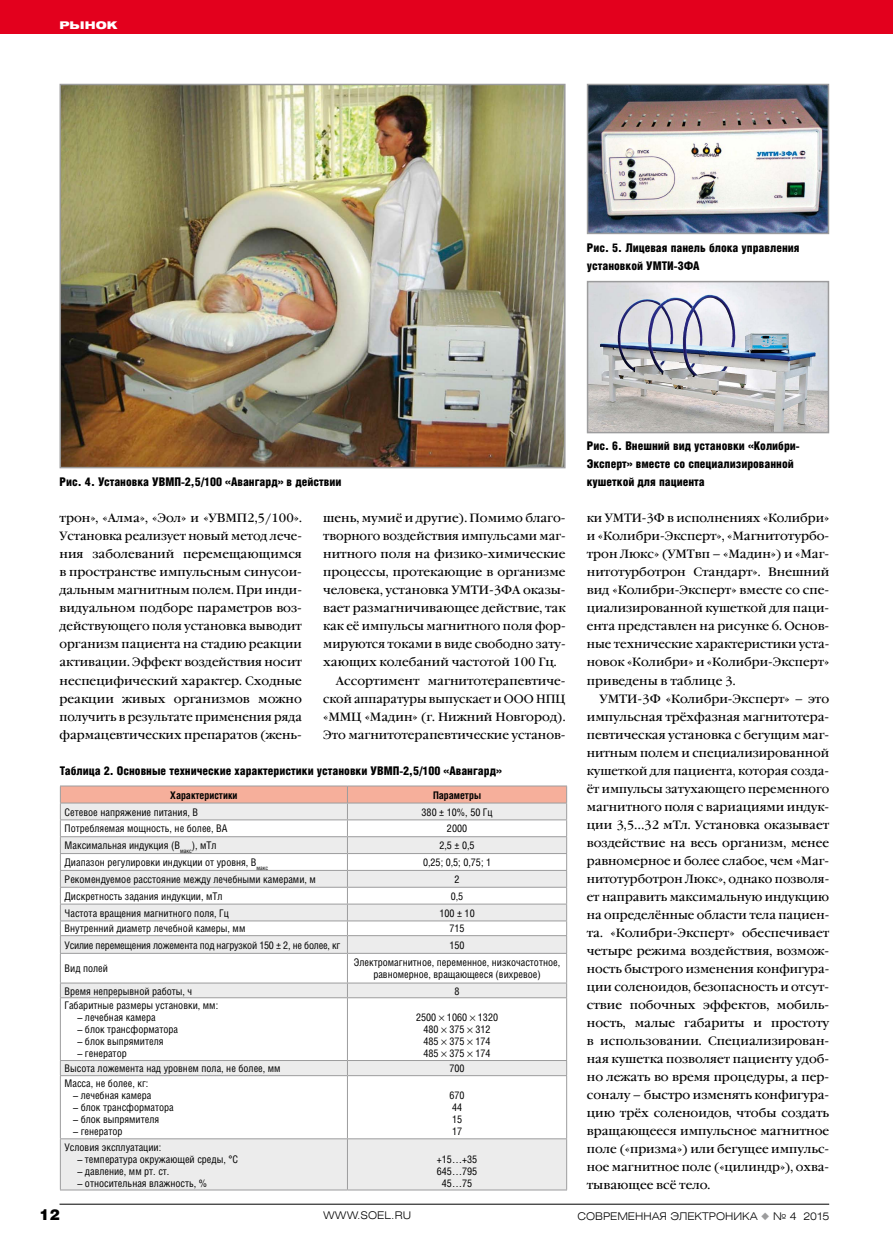
<style>
.page{position:relative;width:893px;height:1251px;background:#fff}
.page>*{position:absolute;margin:0;border:0;box-sizing:border-box;transform-origin:0 0}
.t1{font:900 15px "Helios";color:#000}
.t2{font:12px/18px "Garamond Book C";color:#000;text-align:justify}
.t3{font:900 12px/18px "Helios Cond";color:#000}
.t4{font:12px "Garamond Book C";color:#000;scale:.95 1}
.t5{font:10.5px/12px "Helios Cond";color:#000;text-align:center}
.t6{font:10.5px "Helios Cond";letter-spacing:-.02em;color:#000}
.t7{font:300 10.5px "Helios Ext";color:#000}
.t8{font:700 10.5px "Helios Cond";color:#000}
.t9{font:900 10.5px "Helios Ext";color:#fff}
.s1{color:#9c9c9d}
</style>
<div class="page">
<div style="left:0;top:0;width:893px;height:34px;background:#e3001d"></div>
<hr style="left:60px;top:1203px;width:769px;height:1px;background:#000">
<svg style="left:61px;top:998px;width:505px;height:191px"></svg>
<svg style="left:60px;top:785px;width:507px;height:212px"></svg>
<hr style="left:60px;top:997px;width:287px;height:1px;background:#9c9c9d">
<hr style="left:60px;top:997px;width:1px;height:62px;background:#9c9c9d">
<hr style="left:347px;top:997px;width:220px;height:1px;background:#9c9c9d">
<hr style="left:347px;top:997px;width:1px;height:62px;background:#9c9c9d">
<hr style="left:566px;top:997px;width:1px;height:62px;background:#9c9c9d">
<hr style="left:60px;top:1059px;width:287px;height:1px;background:#9c9c9d">
<svg style="left:60px;top:1060px;width:1px;height:14px"></svg>
<hr style="left:347px;top:1059px;width:220px;height:1px;background:#9c9c9d">
<svg style="left:347px;top:1060px;width:1px;height:14px"></svg>
<svg style="left:566px;top:1060px;width:1px;height:14px"></svg>
<hr style="left:60px;top:1074px;width:287px;height:1px;background:#9c9c9d">
<hr style="left:60px;top:1075px;width:1px;height:63px;background:#9c9c9d">
<hr style="left:347px;top:1074px;width:220px;height:1px;background:#9c9c9d">
<hr style="left:347px;top:1075px;width:1px;height:63px;background:#9c9c9d">
<hr style="left:566px;top:1075px;width:1px;height:63px;background:#9c9c9d">
<hr style="left:60px;top:1138px;width:287px;height:1px;background:#9c9c9d">
<hr style="left:60px;top:1138px;width:1px;height:51px;background:#9c9c9d">
<hr style="left:347px;top:1138px;width:220px;height:1px;background:#9c9c9d">
<hr style="left:347px;top:1138px;width:1px;height:51px;background:#9c9c9d">
<hr style="left:566px;top:1138px;width:1px;height:51px;background:#9c9c9d">
<hr style="left:60px;top:1189px;width:287px;height:1px;background:#9c9c9d">
<hr style="left:347px;top:1189px;width:220px;height:1px;background:#9c9c9d">
<img style="left:63px;top:87px;width:500px;height:378px">
<div style="left:60px;top:84px;width:506px;height:384px;border:2px solid #9c9c9d"></div>
<img style="left:590px;top:87px;width:236px;height:144px">
<div style="left:587px;top:84px;width:242px;height:150px;border:2px solid #9c9c9d"></div>
<img style="left:590px;top:284px;width:236px;height:146px">
<div style="left:587px;top:281px;width:242px;height:152px;border:2px solid #9c9c9d"></div>
<svg style="left:439px;top:1015px;width:5px;height:5px"></svg>
<svg style="left:470px;top:1015px;width:5px;height:5px"></svg>
<svg style="left:441px;top:1027px;width:6px;height:5px"></svg>
<svg style="left:467px;top:1027px;width:6px;height:5px"></svg>
<svg style="left:441px;top:1039px;width:6px;height:5px"></svg>
<svg style="left:467px;top:1039px;width:6px;height:5px"></svg>
<svg style="left:441px;top:1051px;width:6px;height:5px"></svg>
<svg style="left:467px;top:1051px;width:6px;height:5px"></svg>
<p class="t9" style="left:60px;top:19px;width:59px">Рынок</p>
<p class="t3" style="left:587px;top:239px;width:214px">Рис. 5. Лицевая панель блока управления установкой УМТИ-3ФА</p>
<p class="t3" style="left:60px;top:473px;width:283px">Рис. 4. Установка УВМП-2,5/100 «Авангард» в действии</p>
<p class="t2" style="left:60px;top:509px;width:244px">трон», «Алма», «Эол» и «УВМП2,5/100».<br>Установка реализует новый метод лече&shy;ния заболеваний перемещающимся в пространстве импульсным синусои&shy;дальным магнитным полем. При инди&shy;видуальном подборе параметров воз&shy;действующего поля установка выводит организм пациента на стадию реакции активации. Эффект воздействия носит неспецифический характер. Сходные реакции живых организмов можно получить в результате применения ряда фармацевтических препаратов (жень-</p>
<p class="t2" style="left:323px;top:509px;width:244px">шень, мумиё и другие). Помимо благо-</p>
<p class="t2" style="left:323px;top:527px;width:244px">творного воздействия импульсами маг-</p>
<p class="t2" style="left:323px;top:545px;width:244px">нитного поля на физико-химические</p>
<p class="t2" style="left:323px;top:563px;width:244px">процессы, протекающие в организме</p>
<p class="t2" style="left:323px;top:581px;width:244px">человека, установка УМТИ-3ФА оказы-</p>
<p class="t2" style="left:323px;top:599px;width:244px">вает размагничивающее действие, так</p>
<p class="t2" style="left:323px;top:617px;width:244px">как её импульсы магнитного поля фор-</p>
<p class="t2" style="left:323px;top:635px;width:244px">мируются токами в виде свободно зату-</p>
<p class="t2" style="left:323px;top:653px;width:235px">хающих колебаний частотой 100 Гц.</p>
<p class="t2" style="left:336px;top:671px;width:231px">Ассортимент магнитотерапевтиче-</p>
<p class="t4" style="left:323px;top:691px;width:257px">ской аппаратуры выпускает и ООО НПЦ</p>
<p class="t2" style="left:323px;top:707px;width:244px">«ММЦ «Мадин» (г. Нижний Новгород).</p>
<p class="t2" style="left:323px;top:725px;width:244px">Это магнитотерапевтические установ-</p>
<p class="t3" style="left:60px;top:761px;width:443px">Таблица 2. Основные технические характеристики установки УВМП-2,5/100 «Авангард»</p>
<p class="t8" style="left:170px;top:788px;width:69px">Характеристики</p>
<p class="t8" style="left:433px;top:788px;width:49px">Параметры</p>
<p class="t5" style="left:65px;top:805px;width:135px">Сетевое напряжение питания, В</p>
<p class="t5" style="left:422px;top:805px;width:72px">380 ± 10%, 50 Гц</p>
<p class="t5" style="left:65px;top:822px;width:164px">Потребляемая мощность, не более, ВА</p>
<p class="t5" style="left:447px;top:822px;width:22px">2000</p>
<p class="t5" style="left:65px;top:839px;width:153px">Максимальная индукция (В<sub>макс</sub>), мТл</p>
<p class="t5" style="left:439px;top:839px;width:37px">2,5 ± 0,5</p>
<p class="t5" style="left:65px;top:856px;width:205px">Диапазон регулировки индукции от уровня, В<sub>макс</sub></p>
<p class="t5" style="left:423px;top:856px;width:70px">0,25; 0,5; 0,75; 1</p>
<p class="t5" style="left:65px;top:872px;width:253px">Рекомендуемое расстояние между лечебными камерами, м</p>
<p class="t5" style="left:455px;top:872px;width:7px">2</p>
<p class="t5" style="left:65px;top:889px;width:160px">Дискретность задания индукции, мТл</p>
<p class="t5" style="left:451px;top:889px;width:14px">0,5</p>
<p class="t5" style="left:65px;top:906px;width:166px">Частота вращения магнитного поля, Гц</p>
<p class="t5" style="left:439px;top:906px;width:37px">100 ± 10</p>
<p class="t5" style="left:65px;top:922px;width:182px">Внутренний диаметр лечебной камеры, мм</p>
<p class="t5" style="left:449px;top:922px;width:17px">715</p>
<p class="t6" style="left:65px;top:938px;width:277px">Усилие перемещения ложемента под нагрузкой 150 ± 2, не более, кг</p>
<p class="t5" style="left:449px;top:938px;width:17px">150</p>
<p class="t5" style="left:65px;top:962px;width:45px">Вид полей</p>
<p class="t5" style="left:354px;top:956px;width:208px">Электромагнитное, переменное, низкочастотное, равномерное, вращающееся (вихревое)</p>
<p class="t5" style="left:65px;top:984px;width:129px">Время непрерывной работы, ч</p>
<p class="t5" style="left:455px;top:984px;width:7px">8</p>
<p class="t5" style="left:65px;top:999px;width:155px">Габаритные размеры установки, мм:</p>
<p class="t5" style="left:77px;top:1011px;width:80px">– лечебная камера</p>
<p class="t5" style="left:77px;top:1023px;width:102px">– блок трансформатора</p>
<p class="t5" style="left:77px;top:1035px;width:88px">– блок выпрямителя</p>
<p class="t5" style="left:77px;top:1047px;width:51px">– генератор</p>
<p class="t5" style="left:416px;top:1011px;width:84px">2500 1060 1320<br>480 375 312<br>485 375 174<br>485 375 174</p>
<p class="t5" style="left:65px;top:1062px;width:218px">Высота ложемента над уровнем пола, не более, мм</p>
<p class="t5" style="left:449px;top:1062px;width:17px">700</p>
<p class="t5" style="left:65px;top:1077px;width:85px">Масса, не более, кг:</p>
<p class="t5" style="left:73px;top:1089px;width:80px">– лечебная камера</p>
<p class="t5" style="left:73px;top:1101px;width:102px">– блок трансформатора</p>
<p class="t5" style="left:73px;top:1113px;width:88px">– блок выпрямителя</p>
<p class="t5" style="left:73px;top:1125px;width:51px">– генератор</p>
<p class="t5" style="left:449px;top:1089px;width:17px;text-align:left">670<br>44<br>15<br>17</p>
<p class="t5" style="left:65px;top:1140px;width:98px">Условия эксплуатации:</p>
<p class="t5" style="left:77px;top:1152px;width:162px">– температура окружающей среды, °С</p>
<p class="t5" style="left:77px;top:1164px;width:94px">– давление, мм рт. ст.</p>
<p class="t5" style="left:77px;top:1176px;width:131px">– относительная влажность, %</p>
<p class="t5" style="left:437px;top:1152px;width:42px">+15…+35<br>645…795<br>45…75</p>
<p class="t3" style="left:587px;top:437px;width:214px">Рис. 6. Внешний вид установки «Колибри-<br>Эксперт» вместе со специализированной кушеткой для пациента</p>
<p class="t2" style="left:587px;top:509px;width:244px">ки УМТИ-3Ф в исполнениях «Колибри» и «Колибри-Эксперт», «Магнитотурбо&shy;трон Люкс» (УМТвп – «Мадин») и «Маг&shy;нитотурботрон Стандарт». Внешний вид «Колибри-Эксперт» вместе со спе&shy;циализированной кушеткой для паци&shy;ента представлен на рисунке 6. Основ&shy;ные технические характеристики уста&shy;новок «Колибри» и «Колибри-Эксперт» приведены в таблице 3.</p>
<p class="t2" style="left:587px;top:689px;width:244px;text-indent:13px">УМТИ-3Ф «Колибри-Эксперт» – это импульсная трёхфазная магнитотера&shy;певтическая установка с бегущим маг&shy;нитным полем и специализированной кушеткой для пациента, которая созда&shy;ёт импульсы затухающего переменного магнитного поля с вариациями индук&shy;ции 3,5…32 мТл. Установка оказывает воздействие на весь организм, менее равномерное и более слабое, чем «Маг&shy;нитотурботрон Люкс», однако позволя&shy;ет направить максимальную индукцию на определённые области тела пациен&shy;та. «Колибри-Эксперт» обеспечивает четыре режима воздействия, возмож&shy;ность быстрого изменения конфигура&shy;ции соленоидов, безопасность и отсут&shy;ствие побочных эффектов, мобиль&shy;ность, малые габариты и простоту в использовании. Специализирован&shy;ная кушетка позволяет пациенту удоб&shy;но лежать во время процедуры, а пер&shy;соналу – быстро изменять конфигура&shy;цию трёх соленоидов, чтобы создать вращающееся импульсное магнитное поле («призма») или бегущее импульс&shy;ное магнитное поле («цилиндр»), охва&shy;тывающее всё тело.</p>
<p class="t1" style="left:40px;top:1204px;width:22px">12</p>
<p class="t7" style="left:323px;top:1208px;width:89px">WWW.SOEL.RU</p>
<p class="t7" style="left:578px;top:1208px;width:253px">СОВРЕМЕННАЯ ЭЛЕКТРОНИКА <span class="s1">◆</span> № 4 2015</p>
</div>
